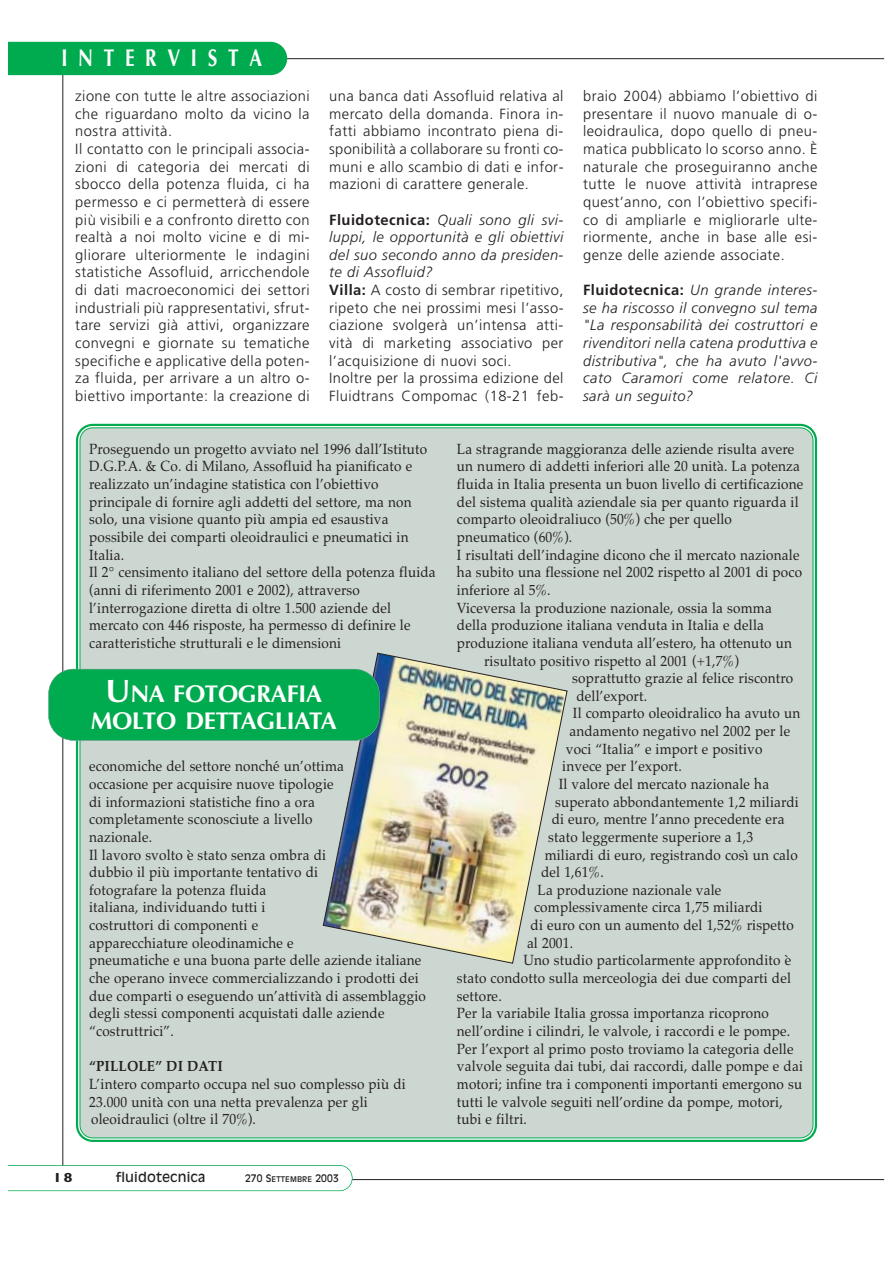
<style>
.page{position:relative;width:893px;height:1263px;background:#fff}
.page>*{position:absolute;margin:0;border:0;box-sizing:border-box;transform-origin:0 0}
.t1{font:700 24.3px/26.7px "Optima";letter-spacing:-.015em;color:#fff;text-align:center}
.t2{font:700 24.3px "Optima";letter-spacing:.555em;color:#fff;scale:.79 1}
.t3{font:14.7px/17.7px "Palatino";letter-spacing:.015em;color:#231f1f;scale:.92 1}
.t4{font:300 14.7px/17.7px "Frutiger";letter-spacing:.03em;color:#231f1f}
.t5{font:italic 300 14.7px/17.7px "Frutiger";letter-spacing:.035em;color:#231f1f;text-align:justify}
.t6{font:700 14.7px "Palatino";letter-spacing:.015em;color:#231f1f;scale:.92 1}
.t7{font:13.2px "Antique Olive";letter-spacing:.01em;color:#231f1f}
.t8{font:700 13.2px "Gill Sans";color:#231f1f;scale:1.27 1}
.t9{font:10.35px "Antique Olive";letter-spacing:.01em;color:#231f1f}
.s1{font-weight:700}
.s2{font-style:italic}
.s3{font-weight:700;font-style:normal}
.s4{font-size:32.4px}
.s5{font-size:7.65px}
</style>
<div class="page">
<hr style="left:63px;top:58px;width:821px;height:1px;background:#231f1f">
<hr style="left:63px;top:1179px;width:821px;height:1px;background:#231f1f">
<hr style="left:62px;top:59px;width:1px;height:1121px;background:#231f1f">
<svg style="left:9px;top:1165px;width:343px;height:26px"></svg>
<div style="left:9px;top:42px;width:278px;height:33px;background:#00aa4e"></div>
<svg style="left:75px;top:423px;width:743px;height:719px"></svg>
<div style="left:79px;top:427px;width:734px;height:712px;background:#cdd7d1"></div>
<img style="left:323px;top:653px;width:244px;height:311px">
<div style="left:48px;top:669px;width:331px;height:72px;background:#00aa4e;border-radius:25px"></div>
<div style="left:48px;top:669px;width:331px;height:72px;border:1px solid #85a39f;border-radius:25px"></div>
<h1 class="t2" style="left:61px;top:48px;width:256px">INTERVISTA</h1>
<p class="t4" style="left:75px;top:88px;width:236px">zione con tutte le altre associazioni che riguardano molto da vicino la nostra attività.<br>Il contatto con le principali associa&shy;zioni di categoria dei mercati di sbocco della potenza fluida, ci ha permesso e ci permetterà di essere più visibili e a confronto diretto con realtà a noi molto vicine e di mi&shy;gliorare ulteriormente le indagini statistiche Assofluid, arricchendole di dati macroeconomici dei settori industriali più rappresentativi, sfrut&shy;tare servizi già attivi, organizzare convegni e giornate su tematiche specifiche e applicative della poten&shy;za fluida, per arrivare a un altro o&shy;biettivo importante: la creazione di</p>
<p class="t4" style="left:329px;top:88px;width:236px;text-align:justify">una banca dati Assofluid relativa al mercato della domanda. Finora in&shy;fatti abbiamo incontrato piena di&shy;sponibilità a collaborare su fronti co&shy;muni e allo scambio di dati e infor&shy;mazioni di carattere generale.</p>
<p class="t4" style="left:329px;top:212px;width:236px"><span class="s1">Fluidotecnica:</span> <span class="s2">Quali sono gli svi&shy;luppi, le opportunità e gli obiettivi del suo secondo anno da presiden&shy;te di Assofluid?<br></span><span class="s1">Villa:</span> A costo di sembrar ripetitivo, ripeto che nei prossimi mesi l’asso&shy;ciazione svolgerà un’intensa atti&shy;vità di marketing associativo per l’acquisizione di nuovi soci.<br>Inoltre per la prossima edizione del Fluidtrans Compomac (18-21 feb-</p>
<p class="t4" style="left:583px;top:88px;width:236px;text-align:justify">braio 2004) abbiamo l’obiettivo di presentare il nuovo manuale di o&shy;leoidraulica, dopo quello di pneu&shy;matica pubblicato lo scorso anno. È naturale che proseguiranno anche tutte le nuove attività intraprese quest’anno, con l’obiettivo specifi&shy;co di ampliarle e migliorarle ulte&shy;riormente, anche in base alle esi&shy;genze delle aziende associate.</p>
<p class="t5" style="left:583px;top:282px;width:236px"><span class="s3">Fluidotecnica:</span> Un grande interes&shy;se ha riscosso il convegno sul tema "La responsabilità dei costruttori e rivenditori nella catena produttiva e distributiva", che ha avuto l'avvo&shy;cato Caramori come relatore. Ci sarà un seguito?</p>
<p class="t3" style="left:89px;top:442px;width:378px">Proseguendo un progetto avviato nel 1996 dall’Istituto D.G.P.A. &amp; Co. di Milano, Assofluid ha pianificato e realizzato un’indagine statistica con l’obiettivo principale di fornire agli addetti del settore, ma non solo, una visione quanto più ampia ed esaustiva possibile dei comparti oleoidraulici e pneumatici in Italia.<br>Il 2° censimento italiano del settore della potenza fluida (anni di riferimento 2001 e 2002), attraverso l’interrogazione diretta di oltre 1.500 aziende del mercato con 446 risposte, ha permesso di definire le caratteristiche strutturali e le dimensioni</p>
<h1 class="t1" style="left:91px;top:683px;width:247px"><span class="s4">U</span>NA FOTOGRAFIA<br>MOLTO DETTAGLIATA</h1>
<p class="t3" style="left:89px;top:759px;width:367px">economiche del settore nonché un’ottima<br>occasione per acquisire nuove tipologie<br>di informazioni statistiche fino a ora<br>completamente sconosciute a livello<br>nazionale.<br>Il lavoro svolto è stato senza ombra di<br>dubbio il più importante tentativo di<br>fotografare la potenza fluida<br>italiana, individuando tutti i<br>costruttori di componenti e<br>apparecchiature oleodinamiche e<br>pneumatiche e una buona parte delle aziende italiane che operano invece commercializzando i prodotti dei due comparti o eseguendo un’attività di assemblaggio degli stessi componenti acquistati dalle aziende “costruttrici”.</p>
<p class="t6" style="left:89px;top:1061px;width:146px">“PILLOLE” DI DATI</p>
<p class="t3" style="left:89px;top:1077px;width:345px">L’intero comparto occupa nel suo complesso più di<br>23.000 unità con una netta prevalenza per gli oleoidraulici (oltre il 70%).</p>
<p class="t8" style="left:53px;top:1173px;width:17px">18</p>
<p class="t7" style="left:116px;top:1172px;width:91px">fluidotecnica</p>
<p class="t9" style="left:245px;top:1174px;width:95px">270 S<span class="s5">ETTEMBRE</span> 2003</p>
<p class="t3" style="left:457px;top:442px;width:368px">La stragrande maggioranza delle aziende risulta avere</p>
<p class="t3" style="left:457px;top:459px;width:374px">un numero di addetti inferiori alle 20 unità. La potenza</p>
<p class="t3" style="left:457px;top:477px;width:378px">fluida in Italia presenta un buon livello di certificazione</p>
<p class="t3" style="left:457px;top:495px;width:373px">del sistema qualità aziendale sia per quanto riguarda il</p>
<p class="t3" style="left:457px;top:512px;width:300px">comparto oleoidraliuco (50%) che per quello</p>
<p class="t3" style="left:457px;top:530px;width:127px">pneumatico (60%).</p>
<p class="t3" style="left:457px;top:548px;width:374px">I risultati dell’indagine dicono che il mercato nazionale</p>
<p class="t3" style="left:457px;top:565px;width:377px">ha subito una flessione nel 2002 rispetto al 2001 di poco</p>
<p class="t3" style="left:457px;top:583px;width:103px">inferiore al 5%.</p>
<p class="t3" style="left:457px;top:600px;width:344px">Viceversa la produzione nazionale, ossia la somma</p>
<p class="t3" style="left:457px;top:618px;width:335px">della produzione italiana venduta in Italia e della</p>
<p class="t3" style="left:457px;top:636px;width:366px">produzione italiana venduta all’estero, ha ottenuto un</p>
<p class="t3" style="left:484px;top:653px;width:278px">risultato positivo rispetto al 2001 (+1,7%)</p>
<p class="t3" style="left:572px;top:671px;width:242px">soprattutto grazie al felice riscontro</p>
<p class="t3" style="left:576px;top:689px;width:78px">dell’export.</p>
<p class="t3" style="left:573px;top:706px;width:249px">Il comparto oleoidralico ha avuto un</p>
<p class="t3" style="left:569px;top:724px;width:241px">andamento negativo nel 2002 per le</p>
<p class="t3" style="left:566px;top:742px;width:215px">voci “Italia” e import e positivo</p>
<p class="t3" style="left:562px;top:759px;width:131px">invece per l’export.</p>
<p class="t3" style="left:558px;top:777px;width:230px">Il valore del mercato nazionale ha</p>
<p class="t3" style="left:555px;top:794px;width:266px">superato abbondantemente 1,2 miliardi</p>
<p class="t3" style="left:551px;top:812px;width:254px">di euro, mentre l’anno precedente era</p>
<p class="t3" style="left:548px;top:830px;width:224px">stato leggermente superiore a 1,3</p>
<p class="t3" style="left:544px;top:847px;width:277px">miliardi di euro, registrando così un calo</p>
<p class="t3" style="left:541px;top:865px;width:70px">del 1,61%.</p>
<p class="t3" style="left:537px;top:883px;width:201px">La produzione nazionale vale</p>
<p class="t3" style="left:534px;top:900px;width:250px">complessivamente circa 1,75 miliardi</p>
<p class="t3" style="left:530px;top:918px;width:288px">di euro con un aumento del 1,52% rispetto</p>
<p class="t3" style="left:527px;top:936px;width:52px">al 2001.</p>
<p class="t3" style="left:523px;top:953px;width:292px">Uno studio particolarmente approfondito è</p>
<p class="t3" style="left:457px;top:971px;width:364px">stato condotto sulla merceologia dei due comparti del</p>
<p class="t3" style="left:457px;top:989px;width:50px">settore.</p>
<p class="t3" style="left:457px;top:1006px;width:340px">Per la variabile Italia grossa importanza ricoprono</p>
<p class="t3" style="left:457px;top:1024px;width:364px">nell’ordine i cilindri, le valvole, i raccordi e le pompe.</p>
<p class="t3" style="left:457px;top:1041px;width:367px">Per l’export al primo posto troviamo la categoria delle</p>
<p class="t3" style="left:457px;top:1059px;width:377px">valvole seguita dai tubi, dai raccordi, dalle pompe e dai</p>
<p class="t3" style="left:457px;top:1077px;width:377px">motori; infine tra i componenti importanti emergono su</p>
<p class="t3" style="left:457px;top:1094px;width:355px">tutti le valvole seguiti nell’ordine da pompe, motori,</p>
<p class="t3" style="left:457px;top:1112px;width:78px">tubi e filtri.</p>
</div>
